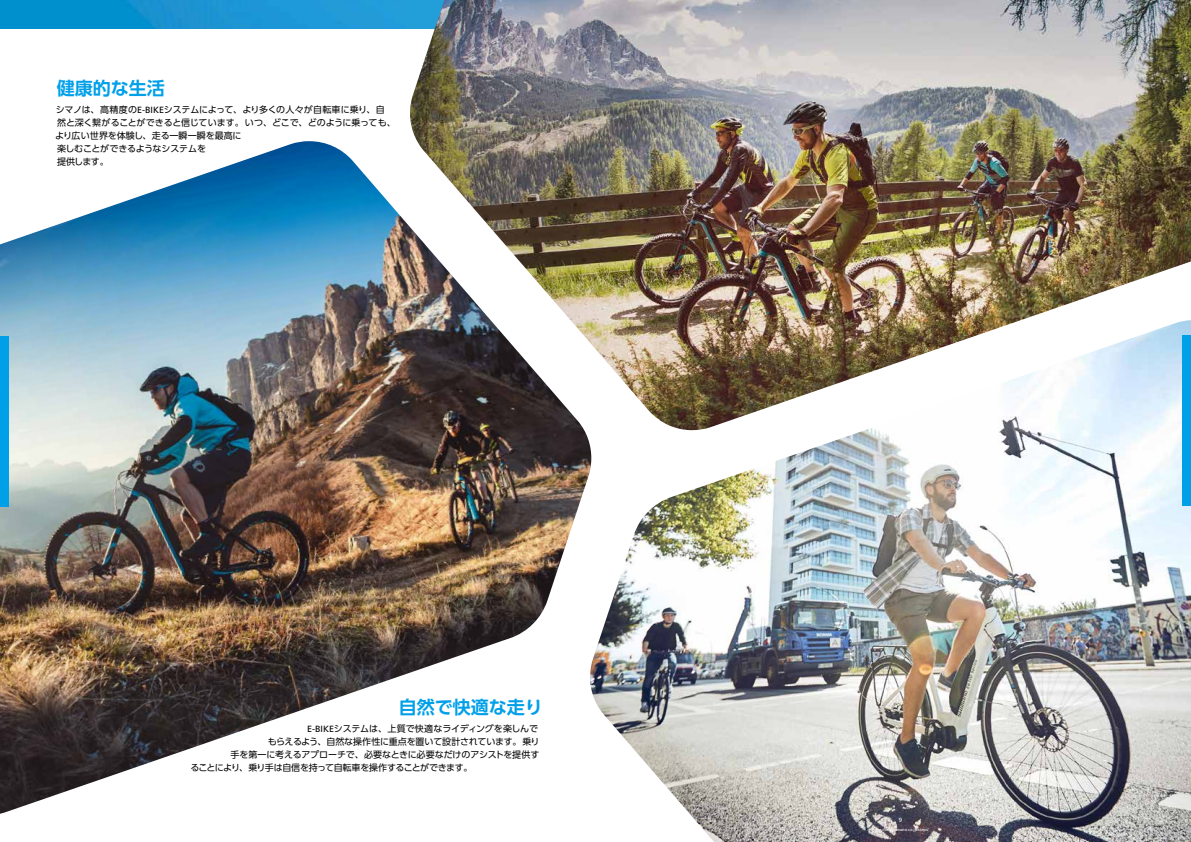
<style>
.page{position:relative;width:1191px;height:842px;background:#fff}
.page>*{position:absolute;margin:0;border:0;box-sizing:border-box;transform-origin:0 0}
.t1{font:700 18px "UD Shin Go Pro De";color:#00a0e9}
.t2{font:9px/13px "UD Shin Go Pro";letter-spacing:-.02em;color:#000}
.t3{font:9px "UD Shin Go Pro";letter-spacing:-.045em;color:#000}
.t4{font:6px "Frutiger LT Pro";color:#fff}
.t5{font:4px "Frutiger LT Pro";color:#fff}
.s1{font-family:"Frutiger LT Pro"}
</style>
<div class="page">
<img style="left:0;top:0;width:410px;height:28px">
<img style="left:0;top:141px;width:590px;height:673px">
<img style="left:410px;top:0;width:781px;height:430px">
<img style="left:590px;top:320px;width:601px;height:522px">
<div style="left:1182px;top:336px;width:9px;height:170px;background:#00a0e9"></div>
<div style="left:0;top:336px;width:9px;height:170px;background:#00a0e9"></div>
<h1 class="t1" style="left:57px;top:74px;width:109px">健康的な生活</h1>
<p class="t2" style="left:55px;top:103px;width:342px">シマノは、高精度の<span class="s1">E-BIKE</span>システムによって、より多くの人々が自転車に乗り、自<br>然と深く繋がることができると信じています。いつ、どこで、どのように乗っても、より広い世界を体験し、走る一瞬一瞬を最高に<br>楽しむことができるようなシステムを<br>提供します。</p>
<h1 class="t1" style="left:399px;top:692px;width:145px">自然で快適な走り</h1>
<p class="t2" style="left:307px;top:722px;width:232px"><span class="s1">-E BIKE</span>システムは、上質で快適なライディングを楽しんで</p>
<p class="t2" style="left:268px;top:735px;width:273px">もらえるよう、自然な操作性に重点を置いて設計されています。乗り</p>
<p class="t2" style="left:231px;top:748px;width:310px">手を第一に考えるアプローチで、必要なときに必要なだけのアシストを提供す</p>
<p class="t3" style="left:190px;top:760px;width:284px">ることにより、乗り手は自信を持って自転車を操作することができます。</p>
<p class="t4" style="left:898px;top:816px;width:5px">9</p>
<p class="t5" style="left:872px;top:827px;width:58px">https://set.shimano.co j p. /steps/</p>
</div>
